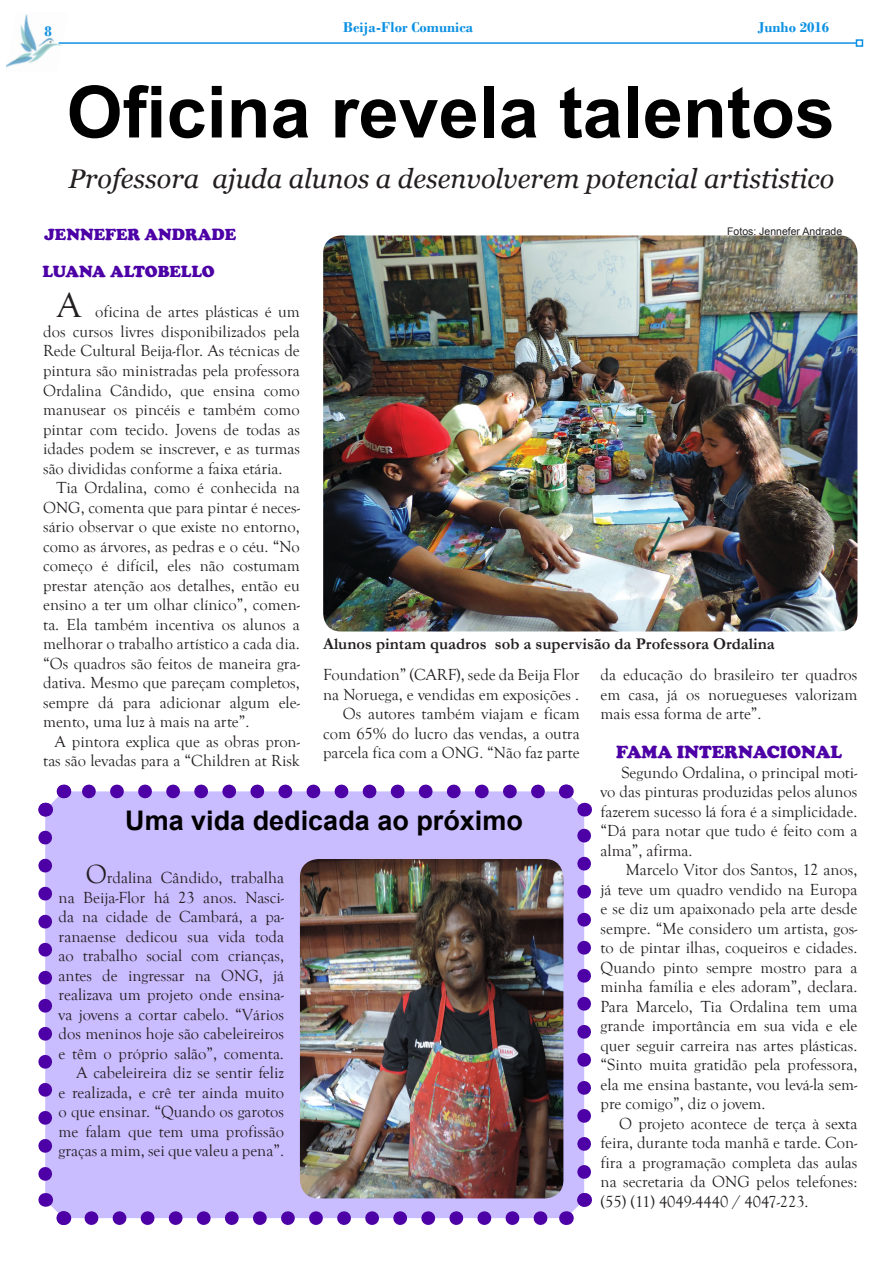
<style>
.page{position:relative;width:893px;height:1263px;background:#fff}
.page>*{position:absolute;margin:0;border:0;box-sizing:border-box;transform-origin:0 0}
.t1{font:700 72px "Arial";color:#000}
.t2{font:italic 27px "Georgia";color:#231f20}
.t3{font:700 27px "Arial";color:#000}
.t4{font:900 18px "Cooper";color:#4c00a6}
.t5{font:16.5px/19.5px "Goudy Old Style T";color:#231f20;text-align:justify}
.t6{font:700 16.5px "Garamond";color:#231f20}
.t7{font:900 16.5px "Cooper";color:#4c00a6}
.t8{font:700 15px "Bodoni";color:#0e91e3}
.t9{font:10.5px "Arial";color:#231f20}
.s1{font-size:36px}
.s2{font-size:27px}
</style>
<div class="page">
<img style="left:6px;top:14px;width:56px;height:54px">
<hr style="left:59px;top:42px;width:797px;height:2px;background:#0e91e3">
<div style="left:856px;top:39px;width:7px;height:8px;border:2px solid #0e91e3"></div>
<div style="left:45px;top:791px;width:539px;height:427px;background:#c9bcff"></div>
<svg style="left:38px;top:837px;width:45px;height:388px;background:#c0acf3"></svg>
<svg style="left:91px;top:1180px;width:501px;height:45px;background:#bca7ef"></svg>
<svg style="left:547px;top:784px;width:45px;height:388px"></svg>
<svg style="left:38px;top:784px;width:500px;height:45px;background:#c0adf4"></svg>
<img style="left:323px;top:235px;width:534px;height:396px">
<img style="left:300px;top:859px;width:263px;height:339px">
<p class="t8" style="left:45px;top:22px;width:9px">8</p>
<p class="t8" style="left:343px;top:19px;width:131px">Beija-Flor Comunica</p>
<p class="t8" style="left:758px;top:19px;width:73px">Junho 2016</p>
<h1 class="t1" style="left:67px;top:64px;width:770px">Oficina revela talentos</h1>
<h2 class="t2" style="left:69px;top:161px;width:767px">Professora ajuda alunos a desenvolverem potencial artististico</h2>
<p class="t7" style="left:45px;top:225px;width:193px">JENNEFER ANDRADE</p>
<p class="t7" style="left:43px;top:261px;width:174px">LUANA ALTOBELLO</p>
<p class="t9" style="left:727px;top:224px;width:116px">Fotos: Jennefer Andrade</p>
<p class="t5" style="left:43px;top:303px;width:258px;text-indent:14px"><span class="s1">A</span> oficina de artes plásticas é um dos cursos livres disponibilizados pela Rede Cultural Beija-flor. As técnicas de pintura são ministradas pela professora Ordalina Cândido, que ensina como manusear os pincéis e também como pintar com tecido. Jovens de todas as idades podem se inscrever, e as turmas são divididas conforme a faixa etária.</p>
<p class="t5" style="left:43px;top:478px;width:258px;text-indent:14px">Tia Ordalina, como é conhecida na ONG, comenta que para pintar é neces&shy;sário observar o que existe no entorno, como as árvores, as pedras e o céu. “No começo é difícil, eles não costumam prestar atenção aos detalhes, então eu ensino a ter um olhar clínico”, comen&shy;ta. Ela também incentiva os alunos a melhorar o trabalho artístico a cada dia. “Os quadros são feitos de maneira gra&shy;dativa. Mesmo que pareçam completos, sempre dá para adicionar algum ele&shy;mento, uma luz à mais na arte”.</p>
<p class="t5" style="left:43px;top:732px;width:258px;text-align:right">A pintora explica que as obras pron&shy;tas são levadas para a “Children at Risk</p>
<p class="t6" style="left:323px;top:632px;width:453px">Alunos pintam quadros sob a supervisão da Professora Ordalina</p>
<p class="t5" style="left:323px;top:665px;width:258px;text-align:right">Foundation” (CARF), sede da Beija Flor na Noruega, e vendidas em exposições .<br>Os autores também viajam e ficam com 65% do lucro das vendas, a outra parcela fica com a ONG. “Não faz parte</p>
<p class="t5" style="left:601px;top:665px;width:258px">da educação do brasileiro ter quadros em casa, já os noruegueses valorizam mais essa forma de arte”.</p>
<p class="t4" style="left:616px;top:742px;width:16px">FAMA</p>
<p class="t4" style="left:677px;top:742px;width:14px">INTERNACIONAL</p>
<p class="t5" style="left:601px;top:763px;width:258px;text-indent:21px">Segundo Ordalina, o principal moti&shy;vo das pinturas produzidas pelos alunos fazerem sucesso lá fora é a simplicidade. “Dá para notar que tudo é feito com a alma”, afirma.</p>
<p class="t5" style="left:601px;top:860px;width:258px;text-indent:25px">Marcelo Vitor dos Santos, 12 anos, já teve um quadro vendido na Europa e se diz um apaixonado pela arte desde sempre. “Me considero um artista, gos&shy;to de pintar ilhas, coqueiros e cidades.<br>Quando pinto sempre mostro para a minha família e eles adoram”, declara.<br>Para Marcelo, Tia Ordalina tem uma grande importância em sua vida e ele quer seguir carreira nas artes plásticas. “Sinto muita gratidão pela professora, ela me ensina bastante, vou levá-la sem&shy;pre comigo”, diz o jovem.</p>
<p class="t5" style="left:601px;top:1114px;width:258px;text-indent:19px">O projeto acontece de terça à sexta feira, durante toda manhã e tarde. Con&shy;fira a programação completa das aulas na secretaria da ONG pelos telefones: (55) (11) 4049-4440 / 4047-223.</p>
<h2 class="t3" style="left:125px;top:803px;width:399px">Uma vida dedicada ao próximo</h2>
<p class="t5" style="left:59px;top:868px;width:227px;text-align:right"><span class="s2">O</span>rdalina Cândido, trabalha<br>na Beija-Flor há 23 anos. Nasci&shy;da na cidade de Cambará, a pa&shy;ranaense dedicou sua vida toda ao trabalho social com crianças, antes de ingressar na ONG, já realizava um projeto onde ensina&shy;va jovens a cortar cabelo. “Vários dos meninos hoje são cabeleireiros e têm o próprio salão”, comenta.<br>A cabeleireira diz se sentir feliz<br>e realizada, e crê ter ainda muito o que ensinar. “Quando os garotos me falam que tem uma profissão graças a mim, sei que valeu a pena”.</p>
</div>
